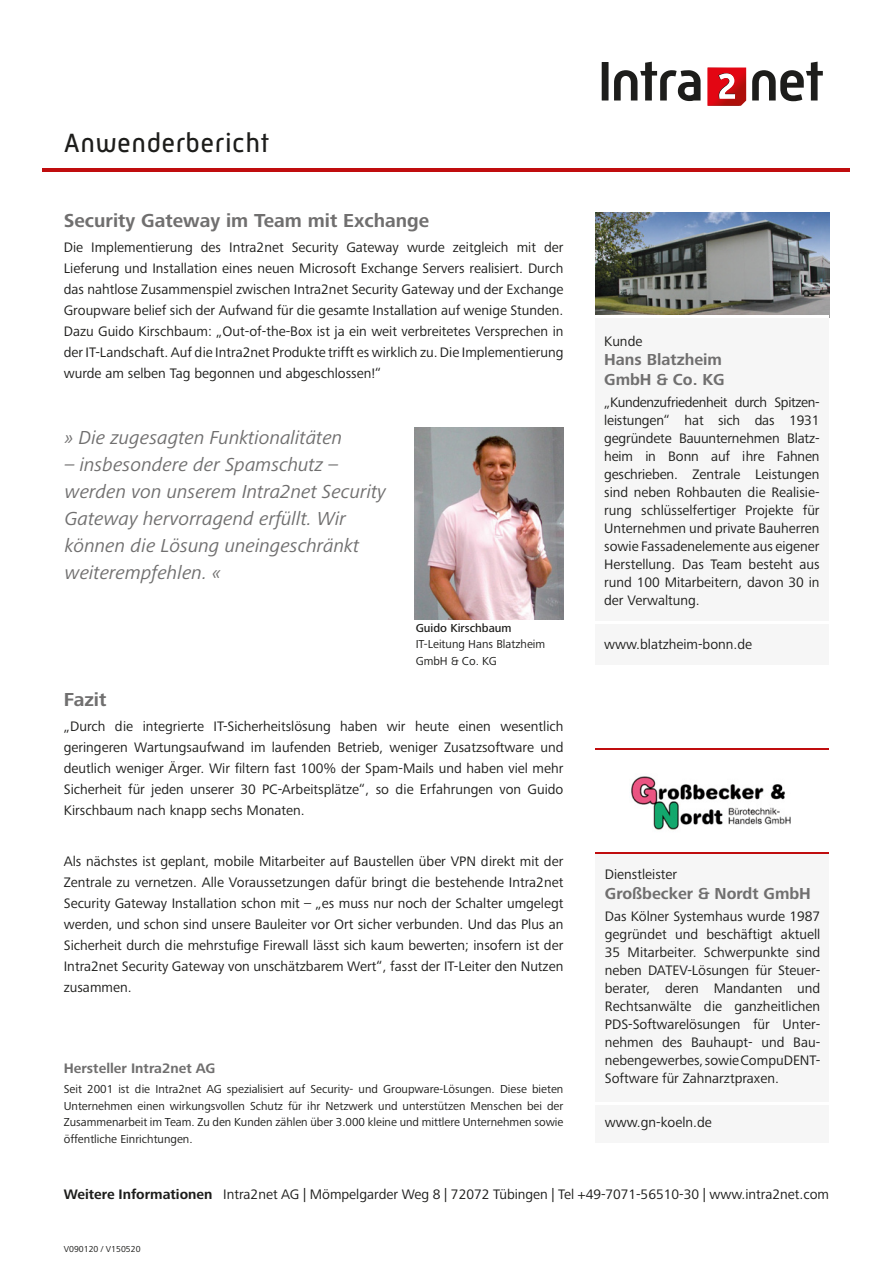
<style>
.page{position:relative;width:893px;height:1263px;background:#fff}
.page>*{position:absolute;margin:0;border:0;box-sizing:border-box;transform-origin:0 0}
.t1{font:27px "Mic 32 New";letter-spacing:.02em;color:#1d1d1b}
.t2{font:italic 19.5px/27px "Frutiger Next Pro";color:#706f6f}
.t3{font:700 19.5px "Frutiger Next Pro";color:#706f6f}
.t4{font:700 16.5px/19.5px "Frutiger Next Pro";color:#706f6f}
.t5{font:14.25px/18px "Frutiger Next Pro";color:#1d1d1b;text-align:justify}
.t6{font:700 14.25px "Frutiger Next Pro";color:#706f6f}
.t7{font:12px/16.5px "Frutiger Next Pro";color:#1d1d1b;text-align:justify}
.t8{font:500 12px "Frutiger Next Pro";color:#1d1d1b}
.t9{font:9px "Frutiger Next Pro";color:#1d1d1b}
.s1{font-weight:700}
</style>
<div class="page">
<div style="left:595px;top:317px;width:234px;height:348px;background:#f6f6f6"></div>
<div style="left:595px;top:852px;width:234px;height:291px;background:#f6f6f6"></div>
<hr style="left:595px;top:622px;width:234px;height:2px;background:#fff">
<hr style="left:595px;top:852px;width:234px;height:2px;background:#c00d0e">
<hr style="left:595px;top:748px;width:234px;height:1px;background:#c00d0e">
<hr style="left:43px;top:168px;width:807px;height:4px;background:#c00d0e">
<svg style="left:707px;top:68px;width:39px;height:38px"></svg>
<svg style="left:752px;top:62px;width:71px;height:39px"></svg>
<svg style="left:614px;top:62px;width:86px;height:39px"></svg>
<svg style="left:602px;top:62px;width:6px;height:39px"></svg>
<hr style="left:595px;top:1102px;width:234px;height:2px;background:#fff">
<img style="left:415px;top:428px;width:148px;height:191px">
<img style="left:595px;top:213px;width:234px;height:102px">
<img style="left:631px;top:776px;width:160px;height:54px">
<h1 class="t1" style="left:64px;top:128px;width:207px">Anwenderbericht</h1>
<h2 class="t3" style="left:64px;top:209px;width:367px">Security Gateway im Team mit Exchange</h2>
<p class="t5" style="left:64px;top:237px;width:501px;line-height:21px">Die Implementierung des Intra2net Security Gateway wurde zeitgleich mit der Lieferung und Installation eines neuen Microsoft Exchange Servers realisiert. Durch das nahtlose Zusammenspiel zwischen Intra2net Security Gateway und der Exchange Groupware belief sich der Aufwand für die gesamte Installation auf wenige Stunden.<br>Dazu Guido Kirschbaum: „Out-of-the-Box ist ja ein weit verbreitetes Versprechen in der IT-Landschaft. Auf die Intra2net Produkte trifft es wirklich zu. Die Implementierung wurde am selben Tag begonnen und abgeschlossen!“</p>
<h2 class="t2" style="left:65px;top:424px;width:279px">» Die zugesagten Funktionalitäten</h2>
<h2 class="t2" style="left:65px;top:451px;width:323px">– insbesondere der Spamschutz – werden von unserem Intra2net Security<br>Gateway hervorragend erfüllt. Wir können die Lösung uneingeschränkt weiterempfehlen. «</h2>
<p class="t8" style="left:416px;top:621px;width:98px">Guido Kirschbaum</p>
<p class="t7" style="left:416px;top:636px;width:131px">IT-Leitung Hans Blatzheim<br>GmbH &amp; Co. KG</p>
<h2 class="t3" style="left:64px;top:688px;width:44px">Fazit</h2>
<p class="t5" style="left:64px;top:716px;width:501px;line-height:21px">„Durch die integrierte IT-Sicherheitslösung haben wir heute einen wesentlich geringeren Wartungsaufwand im laufenden Betrieb, weniger Zusatzsoftware und deutlich weniger Ärger. Wir filtern fast 100% der Spam-Mails und haben viel mehr Sicherheit für jeden unserer 30 PC-Arbeitsplätze“, so die Erfahrungen von Guido Kirschbaum nach knapp sechs Monaten.</p>
<p class="t5" style="left:64px;top:851px;width:501px;line-height:21px">Als nächstes ist geplant, mobile Mitarbeiter auf Baustellen über VPN direkt mit der Zentrale zu vernetzen. Alle Voraussetzungen dafür bringt die bestehende Intra2net Security Gateway Installation schon mit – „es muss nur noch der Schalter umgelegt werden, und schon sind unsere Bauleiter vor Ort sicher verbunden. Und das Plus an Sicherheit durch die mehrstufige Firewall lässt sich kaum bewerten; insofern ist der Intra2net Security Gateway von unschätzbarem Wert“, fasst der IT-Leiter den Nutzen zusammen.</p>
<p class="t6" style="left:64px;top:1060px;width:153px">Hersteller Intra2net AG</p>
<p class="t7" style="left:64px;top:1081px;width:501px">Seit 2001 ist die Intra2net AG spezialisiert auf Security- und Groupware-Lösungen. Diese bieten Unternehmen einen wirkungsvollen Schutz für ihr Netzwerk und unterstützen Menschen bei der Zusammenarbeit im Team. Zu den Kunden zählen über 3.000 kleine und mittlere Unternehmen sowie öffentliche Einrichtungen.</p>
<p class="t5" style="left:604px;top:332px;width:40px">Kunde</p>
<p class="t4" style="left:604px;top:350px;width:122px">Hans Blatzheim<br>GmbH &amp; Co. KG</p>
<p class="t5" style="left:604px;top:393px;width:217px">„Kundenzufriedenheit durch Spitzen&shy;leistungen“ hat sich das 1931 gegründete Bauunternehmen Blatz&shy;heim in Bonn auf ihre Fahnen geschrieben. Zentrale Leistungen sind neben Rohbauten die Realisie&shy;rung schlüsselfertiger Projekte für Unternehmen und private Bauherren sowie Fassadenelemente aus eigener Herstellung. Das Team besteht aus rund 100 Mitarbeitern, davon 30 in der Verwaltung.</p>
<p class="t5" style="left:604px;top:636px;width:149px">www.blatzheim-bonn.de</p>
<p class="t5" style="left:605px;top:865px;width:74px">Dienstleister</p>
<p class="t4" style="left:605px;top:883px;width:208px">Großbecker &amp; Nordt GmbH</p>
<p class="t5" style="left:605px;top:907px;width:217px">Das Kölner Systemhaus wurde 1987 gegründet und beschäftigt aktuell 35 Mitarbeiter. Schwerpunkte sind neben DATEV-Lösungen für Steuer&shy;berater, deren Mandanten und Rechtsanwälte die ganzheitlichen PDS-Softwarelösungen für Unter&shy;nehmen des Bauhaupt- und Bau&shy;nebengewerbes, sowie CompuDENT-Software für Zahnarztpraxen.</p>
<p class="t5" style="left:605px;top:1114px;width:109px">www.gn-koeln.de</p>
<p class="t5" style="left:64px;top:1185px;width:767px"><span class="s1">Weitere Informationen</span> Intra2net AG | Mömpelgarder Weg 8 | 72072 Tübingen | Tel +49-7071-56510-30 | www.intra2net.com</p>
<p class="t9" style="left:64px;top:1244px;width:78px">V090120 / V150520</p>
</div>
